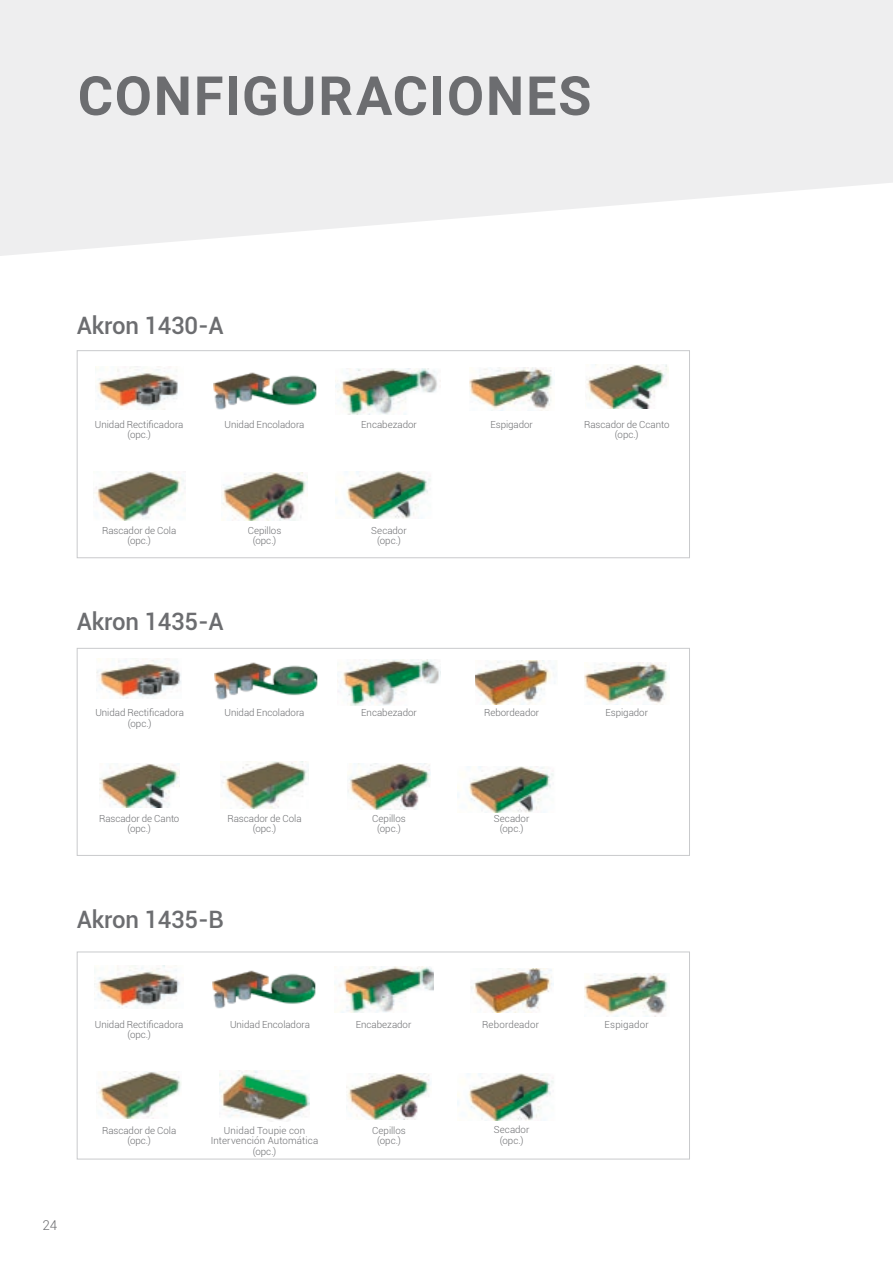
<style>
.page{position:relative;width:893px;height:1263px;background:#fff}
.page>*{position:absolute;margin:0;border:0;box-sizing:border-box;transform-origin:0 0}
.t1{font:700 54px "Roboto";letter-spacing:.035em;color:#6c6d70}
.t2{font:500 24px "Roboto";letter-spacing:-.01em;color:#6c6d70}
.t3{font:300 13.5px "Roboto";color:#6c6d70}
.t4{font:300 9.75px/10.5px "Roboto";color:#6c6d70;text-align:center}
.t5{font:300 9.75px "Roboto";letter-spacing:.02em;color:#6c6d70}
</style>
<div class="page">
<svg style="left:0;top:0;width:893px;height:256px;background:#f0f0f1"></svg>
<img style="left:584px;top:973px;width:84px;height:44px">
<img style="left:97px;top:966px;width:83px;height:42px">
<img style="left:213px;top:970px;width:103px;height:39px">
<img style="left:339px;top:967px;width:94px;height:46px">
<img style="left:470px;top:968px;width:83px;height:44px">
<img style="left:97px;top:1072px;width:84px;height:46px">
<img style="left:346px;top:1073px;width:85px;height:46px">
<img style="left:97px;top:659px;width:84px;height:39px">
<img style="left:214px;top:662px;width:104px;height:38px">
<img style="left:337px;top:659px;width:104px;height:46px">
<img style="left:99px;top:764px;width:80px;height:44px">
<img style="left:221px;top:761px;width:88px;height:47px">
<img style="left:348px;top:763px;width:82px;height:46px">
<img style="left:95px;top:367px;width:83px;height:42px">
<img style="left:213px;top:372px;width:104px;height:38px">
<img style="left:336px;top:368px;width:102px;height:46px">
<img style="left:586px;top:365px;width:82px;height:43px">
<img style="left:94px;top:472px;width:91px;height:48px">
<img style="left:222px;top:472px;width:85px;height:48px">
<img style="left:469px;top:368px;width:84px;height:43px">
<div style="left:77px;top:350px;width:613px;height:208px;border:1px solid #c9cacc"></div>
<div style="left:77px;top:648px;width:613px;height:208px;border:1px solid #c9cacc"></div>
<img style="left:584px;top:662px;width:84px;height:43px">
<img style="left:475px;top:660px;width:80px;height:44px">
<img style="left:335px;top:472px;width:96px;height:47px">
<img style="left:458px;top:766px;width:96px;height:47px">
<img style="left:458px;top:1074px;width:96px;height:47px">
<img style="left:219px;top:1070px;width:91px;height:51px">
<div style="left:77px;top:951px;width:613px;height:208px;border:1px solid #c9cacc"></div>
<p class="t1" style="left:78px;top:58px;width:515px">CONFIGURACIONES</p>
<p class="t2" style="left:77px;top:309px;width:148px">Akron 1430-A</p>
<p class="t4" style="left:95px;top:419px;width:90px">Unidad Rectificadora</p>
<p class="t4" style="left:225px;top:419px;width:81px">Unidad Encoladora</p>
<p class="t4" style="left:361px;top:419px;width:57px">Encabezador</p>
<p class="t4" style="left:127px;top:429px;width:25px">(opc.)</p>
<p class="t4" style="left:102px;top:525px;width:76px">Rascador de Cola (opc.)</p>
<p class="t4" style="left:248px;top:525px;width:35px">Cepillos (opc.)</p>
<p class="t4" style="left:371px;top:525px;width:37px">Secador (opc.)</p>
<p class="t2" style="left:77px;top:605px;width:148px">Akron 1435-A</p>
<p class="t4" style="left:95px;top:707px;width:90px">Unidad Rectificadora</p>
<p class="t4" style="left:225px;top:707px;width:81px">Unidad Encoladora</p>
<p class="t4" style="left:361px;top:707px;width:57px">Encabezador</p>
<p class="t4" style="left:128px;top:717px;width:25px">(opc.)</p>
<p class="t4" style="left:490px;top:419px;width:44px">Espigador</p>
<p class="t4" style="left:484px;top:707px;width:57px">Rebordeador</p>
<p class="t4" style="left:99px;top:813px;width:82px">Rascador de Canto (opc.)</p>
<p class="t4" style="left:372px;top:813px;width:35px">Cepillos (opc.)</p>
<p class="t4" style="left:494px;top:813px;width:37px">Secador (opc.)</p>
<p class="t4" style="left:227px;top:813px;width:76px">Rascador de Cola (opc.)</p>
<p class="t2" style="left:77px;top:902px;width:148px">Akron 1435-B</p>
<h3 class="t3" style="left:42px;top:1215px;width:16px">24</h3>
<p class="t4" style="left:95px;top:1019px;width:90px">Unidad Rectificadora</p>
<p class="t4" style="left:230px;top:1019px;width:81px">Unidad Encoladora</p>
<p class="t4" style="left:356px;top:1019px;width:57px">Encabezador</p>
<p class="t4" style="left:127px;top:1029px;width:25px">(opc.)</p>
<p class="t4" style="left:102px;top:1125px;width:76px">Rascador de Cola (opc.)</p>
<p class="t4" style="left:372px;top:1125px;width:35px">Cepillos (opc.)</p>
<p class="t4" style="left:211px;top:1125px;width:109px">Unidad Toupie con<br>Intervención Automática</p>
<p class="t4" style="left:253px;top:1146px;width:25px">(opc.)</p>
<p class="t5" style="left:482px;top:1017px;width:59px">Rebordeador</p>
<p class="t4" style="left:494px;top:1124px;width:37px">Secador (opc.)</p>
<p class="t4" style="left:584px;top:419px;width:87px">Rascador de Ccanto (opc.)</p>
<p class="t4" style="left:605px;top:707px;width:44px">Espigador</p>
<p class="t4" style="left:605px;top:1019px;width:46px">Espigador</p>
</div>
